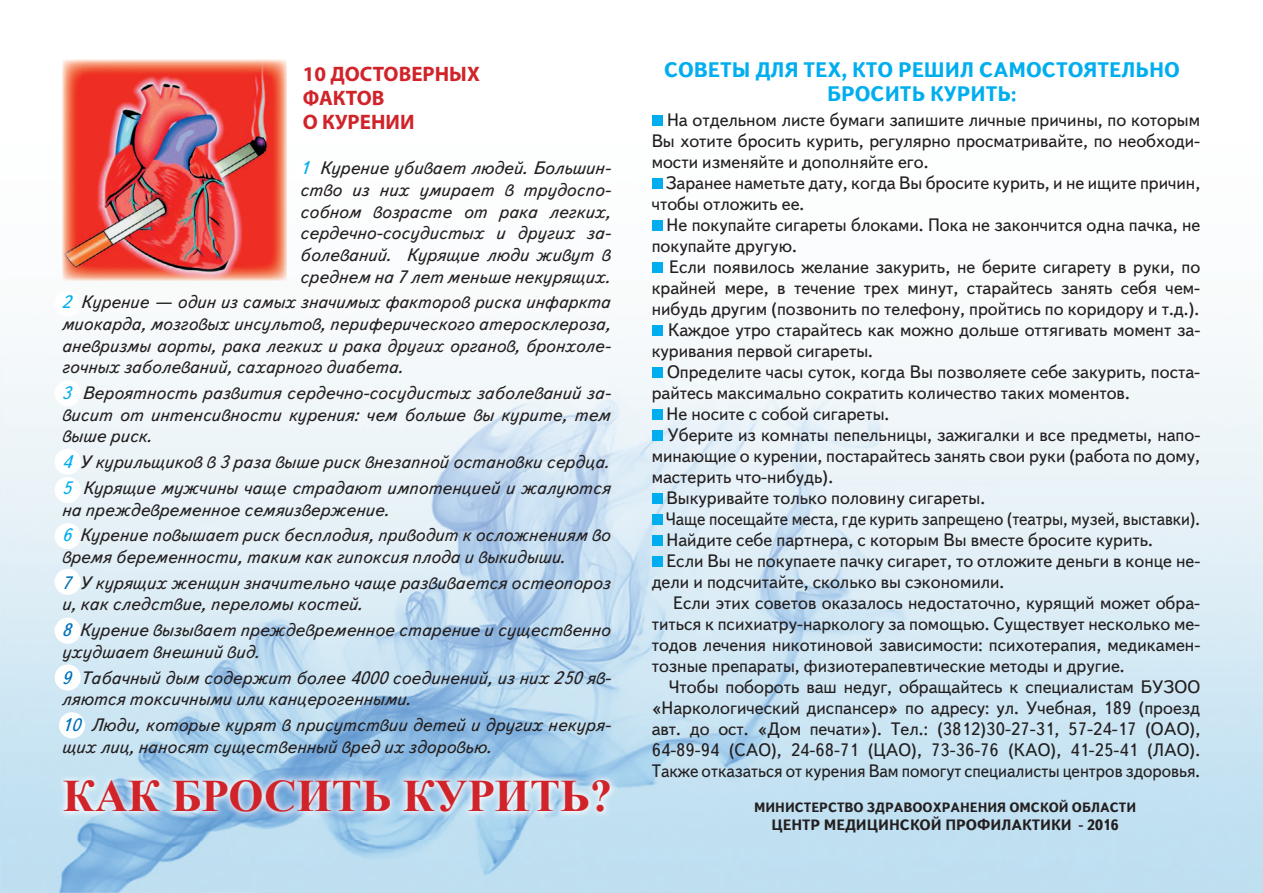
<style>
.page{position:relative;width:1263px;height:893px;background:#fff}
.page>*{position:absolute;margin:0;border:0;box-sizing:border-box;transform-origin:0 0}
.t1{font:700 45px "Times New Roman";color:#d1232a}
.t2{font:700 21px/24px "Text Book C";color:#00aeef;text-align:center}
.t3{font:700 21px/24px "Myriad Pro";color:#d1232a}
.t4{font:18px/21px "Text Book C";color:#231f20}
.t5{font:italic 18px/21.6px "Text Book C";color:#231f20}
.t6{font:18px "Text Book C";color:#231f20;scale:.94 1}
.t7{font:18px "Text Book C";color:#231f20;scale:.95 1}
.t8{font:700 15px "Text Book C";color:#231f20}
.t9{font:700 13.5px "Text Book C";color:#231f20}
.s1{color:#00aeef}
.s2{color:#0072bc}
</style>
<div class="page">
<img style="left:0;top:104px;width:104px;height:789px">
<img style="left:263px;top:115px;width:1000px;height:778px">
<img style="left:104px;top:280px;width:159px;height:613px">
<img style="left:63px;top:60px;width:224px;height:220px">
<img style="left:55px;top:772px;width:561px;height:46px">
<div style="left:652px;top:115px;width:10px;height:11px;background:#00aeef"></div>
<div style="left:652px;top:178px;width:10px;height:11px;background:#00aeef"></div>
<div style="left:652px;top:220px;width:10px;height:11px;background:#00aeef"></div>
<div style="left:652px;top:262px;width:10px;height:11px;background:#00aeef"></div>
<div style="left:652px;top:325px;width:10px;height:11px;background:#00aeef"></div>
<div style="left:652px;top:367px;width:10px;height:11px;background:#00aeef"></div>
<div style="left:652px;top:409px;width:10px;height:11px;background:#00aeef"></div>
<div style="left:652px;top:430px;width:10px;height:11px;background:#00aeef"></div>
<div style="left:652px;top:493px;width:10px;height:11px;background:#00aeef"></div>
<div style="left:652px;top:514px;width:10px;height:11px;background:#00aeef"></div>
<div style="left:652px;top:535px;width:10px;height:11px;background:#00aeef"></div>
<div style="left:652px;top:556px;width:10px;height:11px;background:#00aeef"></div>
<div style="left:295px;top:157px;width:26px;height:26px;background:#fff;border-radius:50%"></div>
<div style="left:55px;top:291px;width:26px;height:26px;background:#fff;border-radius:50%"></div>
<div style="left:55px;top:380px;width:26px;height:26px;background:#fff;border-radius:50%"></div>
<div style="left:55px;top:449px;width:26px;height:26px;background:#fff;border-radius:50%"></div>
<div style="left:55px;top:477px;width:26px;height:26px;background:#fff;border-radius:50%"></div>
<div style="left:55px;top:523px;width:26px;height:26px;background:#fff;border-radius:50%"></div>
<div style="left:55px;top:569px;width:26px;height:26px;background:#fff;border-radius:50%"></div>
<div style="left:55px;top:618px;width:26px;height:26px;background:#fff;border-radius:50%"></div>
<div style="left:55px;top:664px;width:26px;height:27px;background:#fff;border-radius:50%"></div>
<div style="left:59px;top:712px;width:26px;height:26px;background:#fff;border-radius:50%"></div>
<p class="t3" style="left:303px;top:61px;width:179px">10 ДОСТОВЕРНЫХ<br>ФАКТОВ<br>О КУРЕНИИ</p>
<p class="t5" style="left:300px;top:158px;width:313px;text-align:justify"><span class="s1">1</span> Курение убивает людей. Большин&shy;ство из них умирает в трудоспо&shy;собном возрасте от рака легких, сердечно-сосудистых и других за&shy;болеваний. Курящие люди живут в среднем на 7 лет меньше некурящих.</p>
<p class="t5" style="left:61px;top:291px;width:551px;text-align:justify"><span class="s1">2</span> Курение — один из самых значимых факторов риска инфаркта миокарда, мозговых инсультов, периферического атеросклероза, аневризмы аорты, рака легких и рака других органов, бронхоле&shy;гочных заболеваний, сахарного диабета.</p>
<p class="t5" style="left:61px;top:382px;width:551px;text-align:justify"><span class="s1">3</span> Вероятность развития сердечно-сосудистых заболеваний за&shy;висит от интенсивности курения: чем больше вы курите, тем выше риск.</p>
<p class="t5" style="left:61px;top:449px;width:550px;line-height:25.8px"><span class="s1">4</span> У курильщиков в 3 раза выше риск внезапной остановки сердца.<br><span class="s1">5</span> Курящие мужчины чаще страдают импотенцией и жалуются</p>
<p class="t5" style="left:61px;top:496px;width:550px;line-height:25.8px">на преждевременное семяизвержение.<br><span class="s1">6</span> Курение повышает риск бесплодия, приводит к осложнениям во</p>
<p class="t5" style="left:61px;top:544px;width:550px;line-height:25.8px">время беременности, таким как гипоксия плода и выкидыши.<br><span class="s2">7</span> У курящих женщин значительно чаще развивается остеопороз</p>
<p class="t5" style="left:61px;top:591px;width:550px;line-height:25.8px">и, как следствие, переломы костей.<br><span class="s2">8</span> Курение вызывает преждевременное старение и существенно</p>
<p class="t5" style="left:61px;top:639px;width:551px;line-height:25.8px">ухудшает внешний вид.<br><span class="s2">9</span> Табачный дым содержит более 4000 соединений, из них 250 яв-</p>
<p class="t5" style="left:61px;top:686px;width:551px;line-height:25.8px">ляются токсичными или канцерогенными.<br><span class="s2">10</span> Люди, которые курят в присутствии детей и других некуря-</p>
<p class="t5" style="left:61px;top:736px;width:431px">щих лиц, наносят существенный вред их здоровью.</p>
<h1 class="t1" style="left:63px;top:765px;width:551px">КАК БРОСИТЬ КУРИТЬ?</h1>
<p class="t2" style="left:664px;top:58px;width:517px">СОВЕТЫ ДЛЯ ТЕХ, КТО РЕШИЛ САМОСТОЯТЕЛЬНО<br>БРОСИТЬ КУРИТЬ:</p>
<p class="t4" style="left:652px;top:109px;width:550px;text-align:justify;text-indent:15px">На отдельном листе бумаги запишите личные причины, по которым Вы хотите бросить курить, регулярно просматривайте, по необходи&shy;мости изменяйте и дополняйте его.</p>
<p class="t4" style="left:652px;top:172px;width:550px;text-indent:14px">Заранее наметьте дату, когда Вы бросите курить, и не ищите причин, чтобы отложить ее.</p>
<p class="t4" style="left:652px;top:214px;width:550px;text-indent:15px">Не покупайте сигареты блоками. Пока не закончится одна пачка, не покупайте другую.</p>
<p class="t4" style="left:669px;top:256px;width:533px">Если появилось желание закурить, не берите сигарету в руки, по</p>
<p class="t4" style="left:652px;top:277px;width:550px">крайней мере, в течение трех минут, старайтесь занять себя чем -</p>
<p class="t4" style="left:652px;top:298px;width:549px">нибудь другим (позвонить по телефону, пройтись по коридору и т.д.).</p>
<p class="t4" style="left:668px;top:319px;width:534px">Каждое утро старайтесь как можно дольше оттягивать момент за-</p>
<p class="t4" style="left:652px;top:340px;width:223px">куривания первой сигареты.</p>
<p class="t4" style="left:667px;top:361px;width:535px">Определите часы суток, когда Вы позволяете себе закурить, поста-</p>
<p class="t4" style="left:652px;top:382px;width:480px">райтесь максимально сократить количество таких моментов.</p>
<p class="t4" style="left:666px;top:403px;width:225px">Не носите с собой сигареты.</p>
<p class="t4" style="left:667px;top:424px;width:534px">Уберите из комнаты пепельницы, зажигалки и все предметы, напо-</p>
<p class="t4" style="left:652px;top:445px;width:550px">минающие о курении, постарайтесь занять свои руки (работа по дому,</p>
<p class="t4" style="left:652px;top:466px;width:183px">мастерить что- нибудь).</p>
<p class="t4" style="left:666px;top:487px;width:320px">Выкуривайте только половину сигареты.</p>
<p class="t6" style="left:666px;top:509px;width:570px">Чаще посещайте места, где курить запрещено (театры, музей, выставки).</p>
<p class="t4" style="left:666px;top:529px;width:488px">Найдите себе партнера, с которым Вы вместе бросите курить.</p>
<p class="t4" style="left:666px;top:550px;width:535px">Если Вы не покупаете пачку сигарет, то отложите деньги в конце не-</p>
<p class="t4" style="left:652px;top:571px;width:354px">дели и подсчитайте, сколько вы сэкономили.</p>
<p class="t4" style="left:673px;top:592px;width:528px">Если этих советов оказалось недостаточно, курящий может обра-</p>
<p class="t4" style="left:652px;top:613px;width:550px">титься к психиатру -наркологу за помощью. Существует несколько ме-</p>
<p class="t4" style="left:652px;top:634px;width:550px">тодов лечения никотиновой зависимости: психотерапия, медикамен-</p>
<p class="t4" style="left:652px;top:655px;width:475px">тозные препараты, физиотерапевтические методы и другие.</p>
<p class="t4" style="left:669px;top:676px;width:533px">Чтобы побороть ваш недуг, обращайтесь к специалистам БУЗОО</p>
<p class="t4" style="left:652px;top:697px;width:550px">«Наркологический диспансер» по адресу: ул. Учебная, 189 (проезд</p>
<p class="t4" style="left:652px;top:718px;width:550px">авт. до ост. «Дом печати»). Тел.: (3812)30-27-31, 57-24-17 (ОАО),</p>
<p class="t4" style="left:652px;top:739px;width:550px">64-89-94 (САО), 24-68-71 (ЦАО), 73-36-76 (КАО), 41-25-41 (ЛАО).</p>
<p class="t7" style="left:652px;top:761px;width:579px">Также отказаться от курения Вам помогут специалисты центров здоровья.</p>
<p class="t9" style="left:754px;top:800px;width:384px">МИНИСТЕРСТВО ЗДРАВООХРАНЕНИЯ ОМСКОЙ ОБЛАСТИ</p>
<p class="t8" style="left:771px;top:816px;width:349px">ЦЕНТР МЕДИЦИНСКОЙ ПРОФИЛАКТИКИ - 2016</p>
</div>
